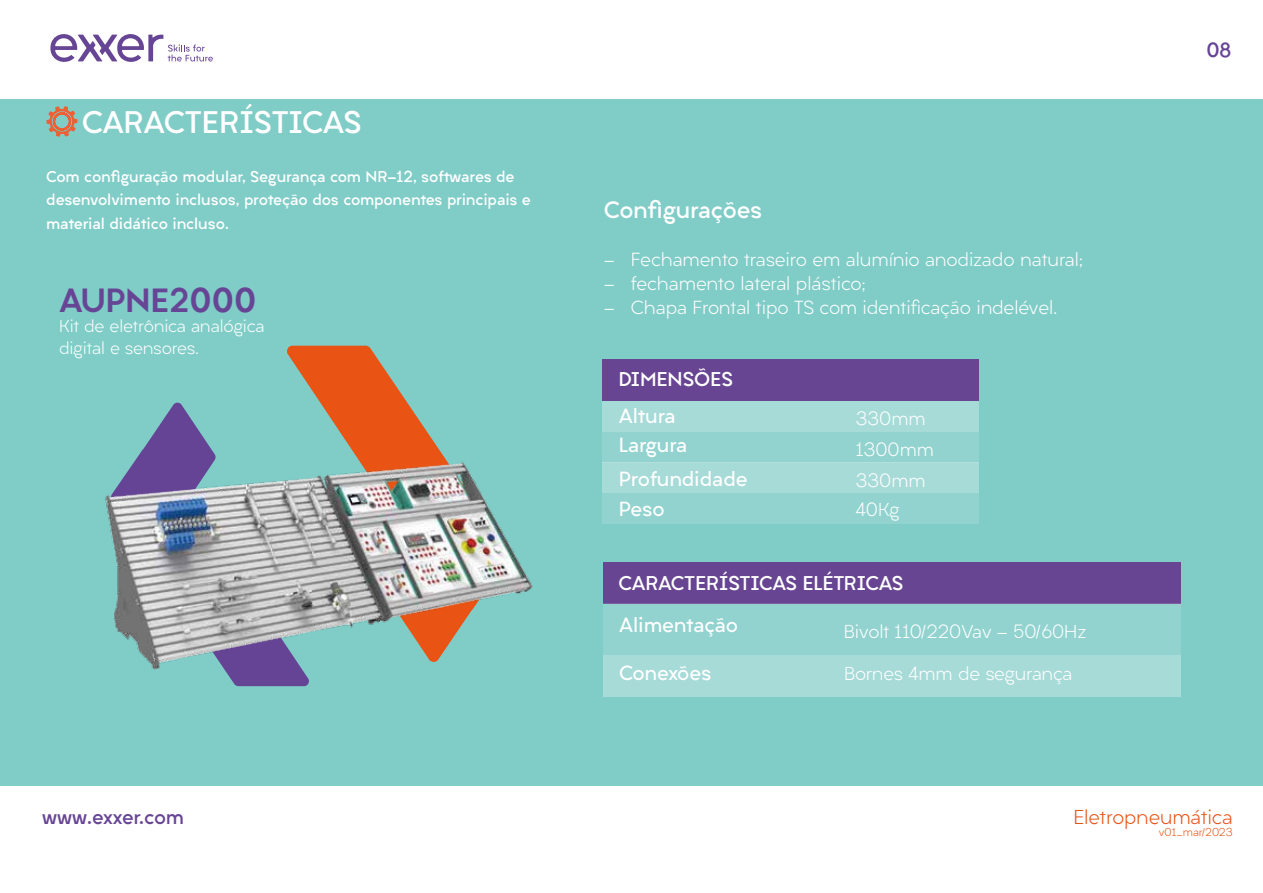
<style>
.page{position:relative;width:1263px;height:893px;background:#fff}
.page>*{position:absolute;margin:0;border:0;box-sizing:border-box;transform-origin:0 0}
.t1{font:900 31.95px "Liber Grotesque Family";color:#674595}
.t2{font:700 29.7px "Liber Grotesque Family";color:#fff}
.t3{font:700 22.5px "Liber Grotesque Family";letter-spacing:-.01em;color:#fff}
.t4{font:600 19.5px/29.7px "Liber Grotesque Family";letter-spacing:-.01em;color:#fff}
.t5{font:300 19.05px "Liber Grotesque Family";color:#e75417}
.t6{font:700 19.05px "Liber Grotesque Family";letter-spacing:-.015em;color:#674595}
.t7{font:700 19.05px "Liber Grotesque Family";color:#664495}
.t8{font:700 18.9px "Liber Grotesque Family";color:#fff}
.t9{font:300 18px "Liber Grotesque Family";letter-spacing:-.01em;color:#fff}
.t10{font:300 17.85px/29.1px "Liber Grotesque Family";color:#fff}
.t11{font:300 16.5px/22.5px "Liber Grotesque Family";letter-spacing:-.01em;color:#fff}
.t12{font:700 14.85px/23.4px "Liber Grotesque Family";letter-spacing:-.01em;color:#fff}
.t13{font:300 10.65px "Liber Grotesque Family";color:#e75417}
</style>
<div class="page">
<svg style="left:50px;top:34px;width:163px;height:28px"></svg>
<div style="left:0;top:99px;width:1263px;height:687px;background:#80ccc7"></div>
<svg style="left:46px;top:106px;width:31px;height:31px"></svg>
<svg style="left:287px;top:346px;width:117px;height:52px;fill:#e95414"></svg>
<img style="left:105px;top:398px;width:428px;height:289px">
<div style="left:603px;top:359px;width:376px;height:42px;background:#674592"></div>
<div style="left:603px;top:401px;width:376px;height:31px;background:#a7dbd8"></div>
<div style="left:603px;top:432px;width:376px;height:30px;background:#92d3cf"></div>
<div style="left:603px;top:462px;width:376px;height:31px;background:#a7dbd8"></div>
<div style="left:603px;top:493px;width:376px;height:31px;background:#92d3cf"></div>
<div style="left:603px;top:562px;width:577px;height:42px;background:#674592"></div>
<div style="left:603px;top:604px;width:577px;height:51px;background:#92d3cf"></div>
<div style="left:603px;top:655px;width:577px;height:41px;background:#a7dbd8"></div>
<h2 class="t2" style="left:82px;top:104px;width:281px">CARACTERÍSTICAS</h2>
<p class="t12" style="left:46px;top:165px;width:486px">Com configuração modular, Segurança com NR-12, softwares de desenvolvimento inclusos, proteção dos componentes principais e material didático incluso.</p>
<h1 class="t1" style="left:59px;top:281px;width:199px">AUPNE2000</h1>
<p class="t11" style="left:59px;top:314px;width:207px">Kit de eletrônica analógica digital e sensores.</p>
<p class="t6" style="left:42px;top:805px;width:143px">www.exxer.com</p>
<h3 class="t3" style="left:604px;top:196px;width:160px">Configurações</h3>
<p class="t9" style="left:604px;top:248px;width:480px">- Fechamento traseiro em alumínio anodizado natural;</p>
<p class="t9" style="left:604px;top:272px;width:263px">- fechamento lateral plástico;</p>
<p class="t9" style="left:604px;top:296px;width:455px">- Chapa Frontal tipo TS com identificação indelével.</p>
<p class="t8" style="left:618px;top:367px;width:116px">DIMENSÕES</p>
<h3 class="t4" style="left:619px;top:401px;width:58px">Altura</h3>
<p class="t10" style="left:856px;top:403px;width:71px">330mm</p>
<h3 class="t4" style="left:619px;top:430px;width:70px">Largura</h3>
<p class="t10" style="left:856px;top:435px;width:80px">1300mm</p>
<h3 class="t4" style="left:619px;top:464px;width:130px">Profundidade<br>Peso</h3>
<p class="t10" style="left:856px;top:466px;width:71px">330mm<br>40Kg</p>
<p class="t8" style="left:619px;top:572px;width:286px">CARACTERÍSTICAS ELÉTRICAS</p>
<h3 class="t4" style="left:619px;top:610px;width:121px">Alimentação</h3>
<p class="t10" style="left:844px;top:617px;width:244px">Bivolt 110/220Vav - 50/60Hz</p>
<h3 class="t4" style="left:619px;top:658px;width:94px">Conexões</h3>
<p class="t10" style="left:844px;top:659px;width:230px">Bornes 4mm de segurança</p>
<p class="t7" style="left:1206px;top:38px;width:27px">08</p>
<p class="t5" style="left:1073px;top:805px;width:161px">Eletropneumática</p>
<p class="t13" style="left:1159px;top:826px;width:75px">v01_mar/2023</p>
</div>
